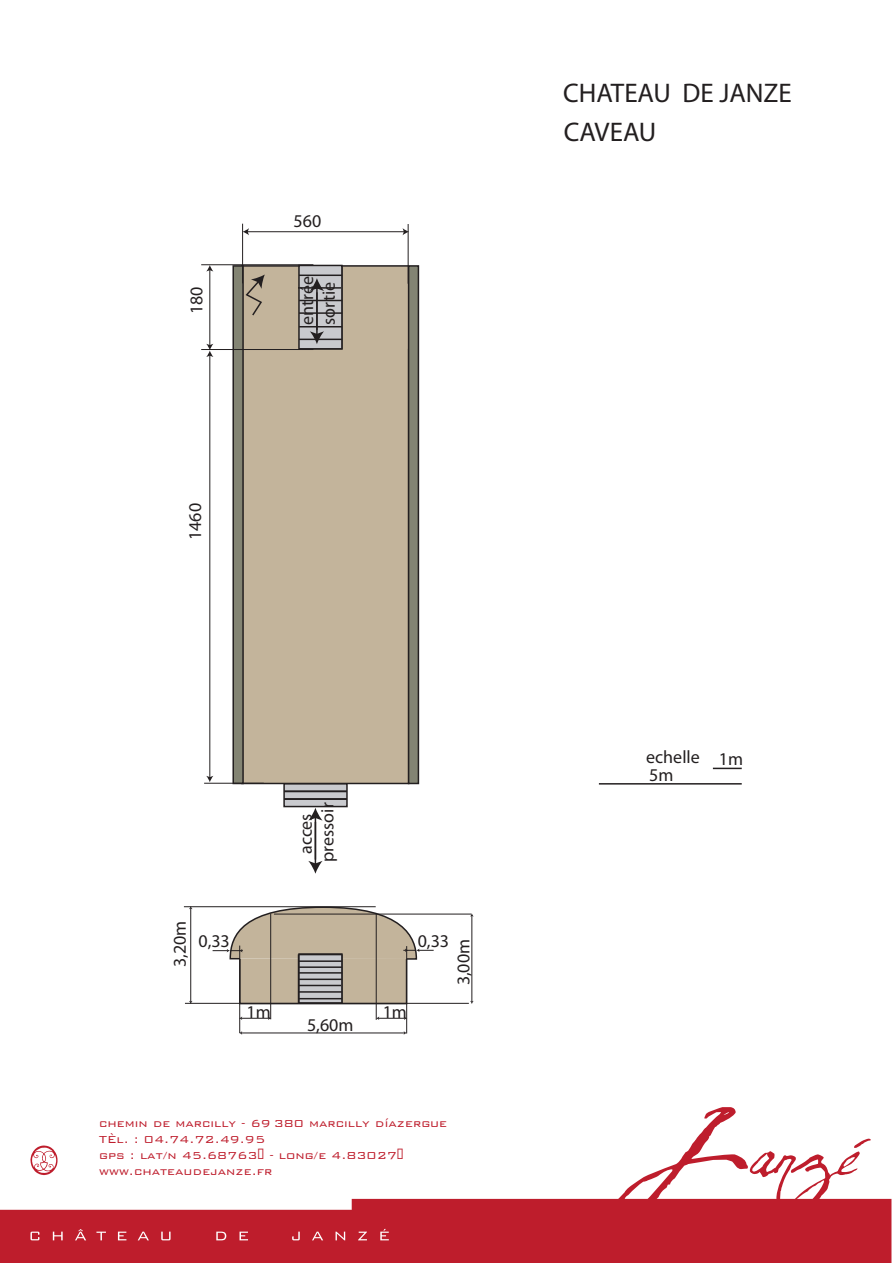
<style>
.page{position:relative;width:893px;height:1263px;background:#fff}
.page>*{position:absolute;margin:0;border:0;box-sizing:border-box;transform-origin:0 0}
.t1{font:27px/39.2px "Myriad Pro";color:#231f20}
.t2{font:18px/21.6px "Myriad Pro";color:#231f20}
.t3{font:300 13.5px/16.2px "Bank Gothic";color:#be1d2c}
</style>
<div class="page">
<div style="left:239px;top:958px;width:168px;height:46px;background:#c3b49b"></div>
<hr style="left:270px;top:913px;width:1px;height:106px;background:#231f20">
<hr style="left:376px;top:914px;width:1px;height:106px;background:#231f20">
<svg style="left:376px;top:1016px;width:30px;height:4px"></svg>
<hr style="left:184px;top:906px;width:192px;height:1px;background:#231f20">
<hr style="left:185px;top:1003px;width:284px;height:1px;background:#231f20">
<hr style="left:190px;top:908px;width:1px;height:94px;background:#231f20">
<svg style="left:189px;top:1001px;width:4px;height:3px"></svg>
<svg style="left:189px;top:906px;width:4px;height:3px"></svg>
<hr style="left:274px;top:914px;width:197px;height:1px;background:#231f20">
<hr style="left:472px;top:916px;width:1px;height:86px;background:#231f20">
<svg style="left:240px;top:1016px;width:31px;height:4px"></svg>
<hr style="left:241px;top:1033px;width:164px;height:1px;background:#231f20">
<hr style="left:239px;top:945px;width:1px;height:88px;background:#231f20">
<hr style="left:406px;top:946px;width:1px;height:87px;background:#231f20">
<svg style="left:213px;top:906px;width:221px;height:54px"></svg>
<div style="left:298px;top:953px;width:45px;height:51px;background:#c9cace;border:2px solid #231f20"></div>
<hr style="left:299px;top:991px;width:43px;height:2px;background:#231f20">
<hr style="left:299px;top:954px;width:43px;height:1px;background:#231f20">
<hr style="left:299px;top:966px;width:43px;height:2px;background:#231f20">
<hr style="left:299px;top:978px;width:43px;height:2px;background:#231f20">
<hr style="left:299px;top:972px;width:43px;height:2px;background:#231f20">
<hr style="left:298px;top:985px;width:43px;height:1px;background:#231f20">
<hr style="left:299px;top:998px;width:43px;height:1px;background:#231f20">
<hr style="left:299px;top:960px;width:43px;height:2px;background:#231f20">
<div style="left:240px;top:264px;width:170px;height:521px;background:#c3b49b"></div>
<div style="left:232px;top:265px;width:12px;height:519px;background:#838473;border:2px solid #231f20"></div>
<div style="left:408px;top:265px;width:11px;height:519px;background:#838473;border:2px solid #231f20"></div>
<div style="left:298px;top:265px;width:45px;height:85px;background:#c9cace;border:2px solid #231f20"></div>
<hr style="left:299px;top:339px;width:43px;height:1px;background:#231f20">
<hr style="left:299px;top:300px;width:43px;height:1px;background:#231f20">
<hr style="left:299px;top:312px;width:43px;height:2px;background:#231f20">
<hr style="left:299px;top:326px;width:43px;height:1px;background:#231f20">
<hr style="left:299px;top:275px;width:43px;height:1px;background:#231f20">
<hr style="left:298px;top:287px;width:43px;height:2px;background:#231f20">
<div style="left:283px;top:783px;width:65px;height:24px;background:#c9cace;border:2px solid #231f20"></div>
<hr style="left:284px;top:790px;width:63px;height:2px;background:#231f20">
<hr style="left:284px;top:798px;width:63px;height:2px;background:#231f20">
<svg style="left:713px;top:768px;width:29px;height:1px"></svg>
<hr style="left:599px;top:783px;width:143px;height:1px;background:#231f20">
<svg style="left:244px;top:274px;width:21px;height:43px"></svg>
<hr style="left:316px;top:287px;width:2px;height:43px;background:#231f20">
<svg style="left:310px;top:278px;width:14px;height:13px"></svg>
<hr style="left:316px;top:292px;width:2px;height:43px;background:#231f20">
<svg style="left:310px;top:331px;width:14px;height:13px"></svg>
<hr style="left:315px;top:817px;width:1px;height:42px;background:#231f20">
<svg style="left:309px;top:808px;width:13px;height:12px"></svg>
<hr style="left:315px;top:822px;width:1px;height:43px;background:#231f20">
<svg style="left:308px;top:861px;width:15px;height:13px"></svg>
<hr style="left:242px;top:224px;width:1px;height:59px;background:#231f20">
<hr style="left:408px;top:224px;width:1px;height:60px;background:#231f20">
<hr style="left:201px;top:349px;width:112px;height:1px;background:#231f20">
<hr style="left:204px;top:783px;width:60px;height:1px;background:#231f20">
<hr style="left:247px;top:231px;width:157px;height:1px;background:#231f20">
<svg style="left:403px;top:228px;width:6px;height:7px"></svg>
<svg style="left:243px;top:228px;width:6px;height:7px"></svg>
<hr style="left:209px;top:355px;width:1px;height:423px;background:#231f20">
<svg style="left:206px;top:776px;width:7px;height:6px"></svg>
<hr style="left:201px;top:264px;width:112px;height:1px;background:#231f20">
<hr style="left:209px;top:270px;width:1px;height:76px;background:#231f20">
<svg style="left:206px;top:265px;width:7px;height:6px"></svg>
<svg style="left:206px;top:344px;width:7px;height:13px"></svg>
<svg style="left:0;top:1199px;width:891px;height:64px;background:#c32f3c"></svg>
<svg style="left:30px;top:1145px;width:28px;height:30px"></svg>
<svg style="left:600px;top:1107px;width:271px;height:121px"></svg>
<svg style="left:30px;top:1231px;width:9px;height:9px"></svg>
<svg style="left:53px;top:1231px;width:10px;height:9px"></svg>
<svg style="left:96px;top:1231px;width:10px;height:9px"></svg>
<svg style="left:118px;top:1231px;width:8px;height:9px"></svg>
<svg style="left:138px;top:1231px;width:11px;height:9px"></svg>
<svg style="left:161px;top:1231px;width:10px;height:9px"></svg>
<svg style="left:216px;top:1231px;width:10px;height:9px"></svg>
<svg style="left:240px;top:1231px;width:8px;height:9px"></svg>
<svg style="left:292px;top:1231px;width:8px;height:9px"></svg>
<svg style="left:312px;top:1231px;width:11px;height:9px"></svg>
<svg style="left:336px;top:1231px;width:9px;height:9px"></svg>
<svg style="left:358px;top:1231px;width:9px;height:9px"></svg>
<svg style="left:380px;top:1229px;width:9px;height:11px"></svg>
<svg style="left:75px;top:1229px;width:11px;height:11px"></svg>
<h2 class="t2" style="left:185px;top:314px;width:29px;rotate:-90deg">180</h2>
<h2 class="t2" style="left:184px;top:540px;width:38px;rotate:-90deg">1460</h2>
<h2 class="t2" style="left:294px;top:210px;width:29px">560</h2>
<h2 class="t2" style="left:296px;top:325px;width:50px;rotate:-90deg">entrée sortie</h2>
<h2 class="t2" style="left:295px;top:862px;width:61px;text-align:center;rotate:-90deg">acces pressoir</h2>
<h2 class="t2" style="left:169px;top:967px;width:48px;rotate:-90deg">3,20m</h2>
<h2 class="t2" style="left:198px;top:930px;width:33px">0,33</h2>
<h2 class="t2" style="left:418px;top:930px;width:33px">0,33</h2>
<h2 class="t2" style="left:247px;top:1001px;width:26px">1m</h2>
<h2 class="t2" style="left:383px;top:1001px;width:26px">1m</h2>
<h2 class="t2" style="left:307px;top:1013px;width:48px">5,60m</h2>
<h2 class="t2" style="left:452px;top:985px;width:48px;rotate:-90deg">3,00m</h2>
<p class="t3" style="left:99px;top:1115px;width:349px">chemin de marcilly - 69 380 marcilly d’azergue Tél. : 04.74.72.49.95<br>gps : lat/n 45.68763³ - long/e 4.83027³ www.chateaudejanze.fr</p>
<h1 class="t1" style="left:563px;top:73px;width:230px">CHATEAU DE JANZE<br>CAVEAU</h1>
<h2 class="t2" style="left:646px;top:745px;width:55px">echelle</h2>
<h2 class="t2" style="left:649px;top:764px;width:26px">5m</h2>
<h2 class="t2" style="left:719px;top:748px;width:26px">1m</h2>
</div>
